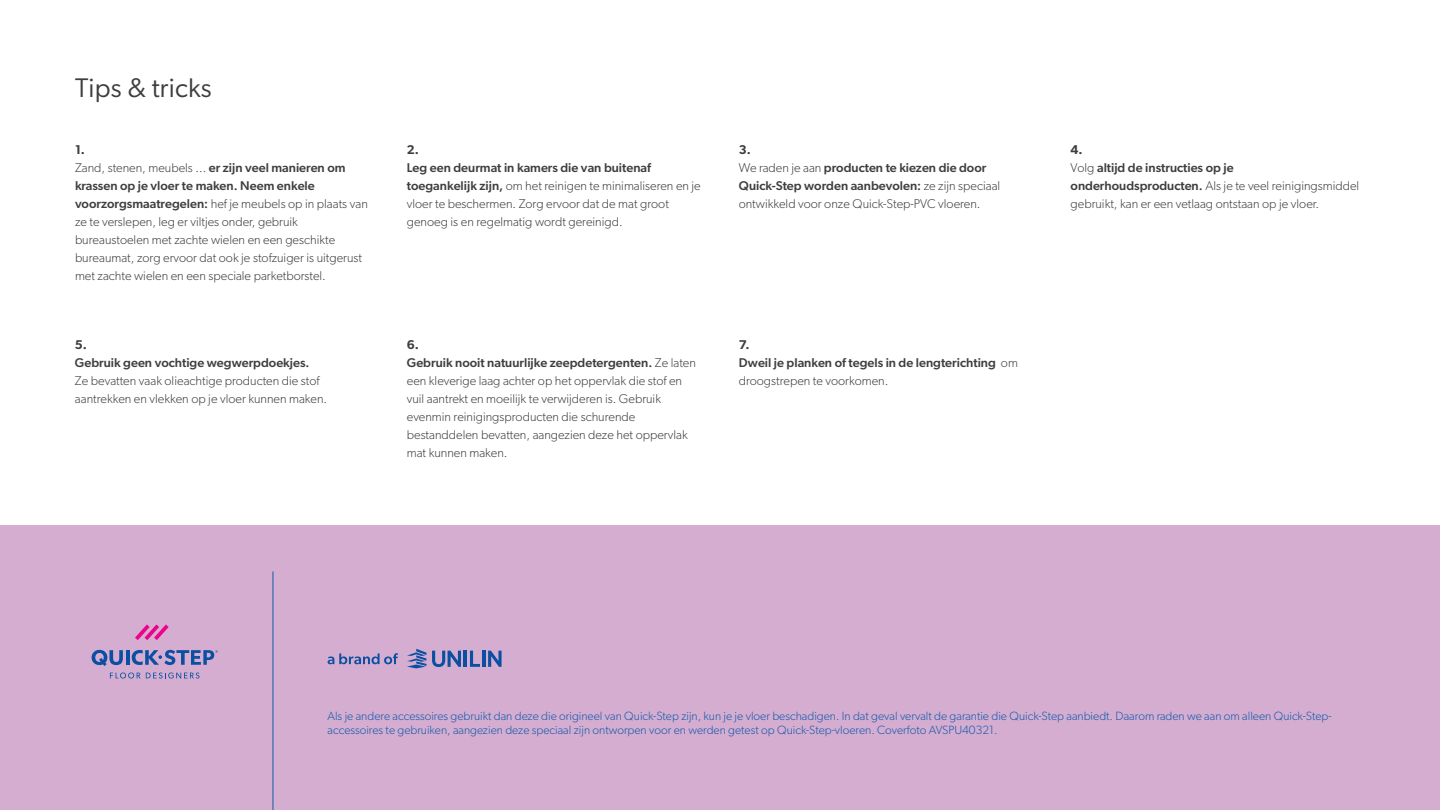
<style>
.page{position:relative;width:1440px;height:810px;background:#fff}
.page>*{position:absolute;margin:0;border:0;box-sizing:border-box;transform-origin:0 0}
.t1{font:27px "Gibson";letter-spacing:.01em;color:#3e3e3f}
.t2{font:300 12.75px/18px "Gibson";color:#3e3e3f}
.t3{font:500 12.75px/18px "Gibson";color:#3e3e3f}
.t4{font:600 12.75px "Gibson";color:#3e3e3f}
.t5{font:300 12px/14.4px "Gibson";color:#135aaa}
.s1{font-weight:600}
.s2{font-weight:500}
.s3{font-weight:300}
</style>
<div class="page">
<div style="left:0;top:525px;width:1440px;height:285px;background:#d4add0"></div>
<hr style="left:273px;top:572px;width:1px;height:238px;background:#135aaa">
<svg style="left:328px;top:653px;width:70px;height:11px"></svg>
<svg style="left:407px;top:649px;width:19px;height:19px"></svg>
<svg style="left:432px;top:651px;width:29px;height:16px"></svg>
<hr style="left:464px;top:651px;width:3px;height:16px;background:#0a4fa2">
<svg style="left:470px;top:651px;width:10px;height:16px"></svg>
<hr style="left:482px;top:651px;width:3px;height:16px;background:#0a4fa2">
<svg style="left:488px;top:651px;width:14px;height:16px"></svg>
<svg style="left:110px;top:673px;width:90px;height:6px"></svg>
<svg style="left:135px;top:624px;width:34px;height:16px"></svg>
<svg style="left:92px;top:650px;width:31px;height:16px"></svg>
<hr style="left:126px;top:650px;width:3px;height:15px;background:#0a4fa2">
<svg style="left:132px;top:650px;width:86px;height:15px"></svg>
<h1 class="t1" style="left:75px;top:71px;width:138px">Tips &amp; tricks</h1>
<p class="t2" style="left:75px;top:141px;width:294px"><span class="s1">1.<br></span>Zand, stenen, meubels ... <span class="s2">er zijn veel manieren om krassen op je vloer te maken. Neem enkele voorzorgsmaatregelen:</span> hef je meubels op in plaats van ze te verslepen, leg er viltjes onder, gebruik bureaustoelen met zachte wielen en een geschikte bureaumat, zorg ervoor dat ook je stofzuiger is uitgerust met zachte wielen en een speciale parketborstel.</p>
<p class="t4" style="left:407px;top:142px;width:14px">2.</p>
<p class="t2" style="left:407px;top:159px;width:295px"><span class="s2">Leg een deurmat in kamers die van buitenaf toegankelijk zijn,</span> om het reinigen te minimaliseren en je vloer te beschermen. Zorg ervoor dat de mat groot genoeg is en regelmatig wordt gereinigd.</p>
<p class="t2" style="left:739px;top:141px;width:263px"><span class="s1">3.<br></span>We raden je aan <span class="s2">producten te kiezen die door Quick-Step worden aanbevolen:</span> ze zijn speciaal ontwikkeld voor onze Quick-Step-PVC vloeren.</p>
<p class="t2" style="left:1071px;top:141px;width:290px"><span class="s1">4.<br></span>Volg <span class="s2">altijd de instructies op je onderhoudsproducten.</span> Als je te veel reinigingsmiddel gebruikt, kan er een vetlaag ontstaan op je vloer.</p>
<p class="t4" style="left:75px;top:337px;width:14px">5.</p>
<p class="t3" style="left:75px;top:353px;width:236px">Gebruik geen vochtige wegwerpdoekjes.</p>
<p class="t2" style="left:75px;top:371px;width:254px">Ze bevatten vaak olieachtige producten die stof aantrekken en vlekken op je vloer kunnen maken.</p>
<p class="t2" style="left:407px;top:335px;width:291px"><span class="s1">6.<br></span><span class="s2">Gebruik nooit natuurlijke zeepdetergenten.</span> Ze laten een kleverige laag achter op het oppervlak die stof en vuil aantrekt en moeilijk te verwijderen is. Gebruik evenmin reinigingsproducten die schurende bestanddelen bevatten, aangezien deze het oppervlak mat kunnen maken.</p>
<p class="t3" style="left:739px;top:335px;width:281px"><span class="s1">7.<br></span>Dweil je planken of tegels in de lengterichting <span class="s3">om droogstrepen te voorkomen.</span></p>
<p class="t5" style="left:328px;top:708px;width:1006px">Als je andere accessoires gebruikt dan deze die origineel van Quick-Step zijn, kun je je vloer beschadigen. In dat geval vervalt de garantie die Quick-Step aanbiedt. Daarom raden we aan om alleen Quick-Step&shy;accessoires te gebruiken, aangezien deze speciaal zijn ontworpen voor en werden getest op Quick-Step-vloeren. Coverfoto AVSPU40321.</p>
</div>
